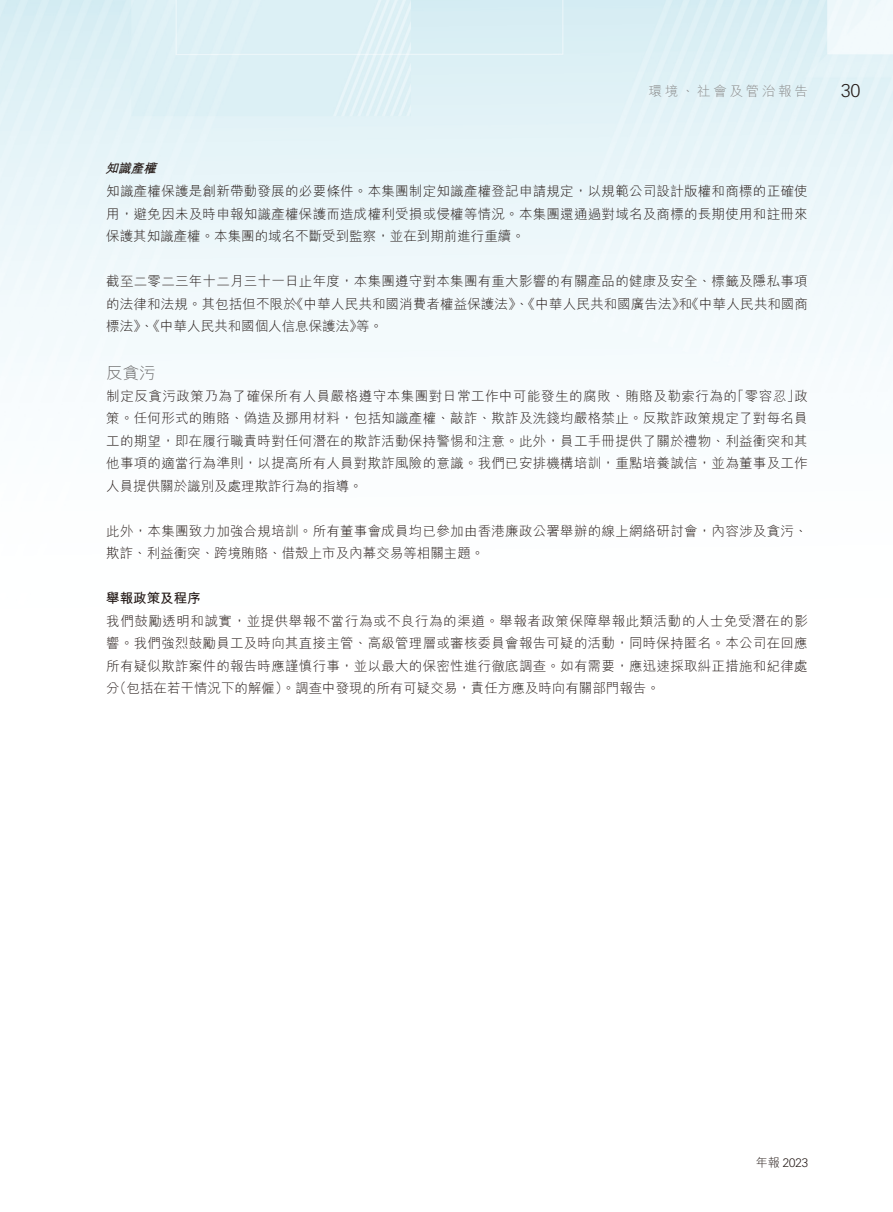
<style>
.page{position:relative;width:893px;height:1212px;background:#fff}
.page>*{position:absolute;margin:0;border:0;box-sizing:border-box;transform-origin:0 0}
.t1{font:300 18px "Vectora LT Std";color:#231916}
.t2{font:300 16.5px "M Hei HK";color:#666565}
.t3{font:300 13.5px/22.5px "M Hei HK";letter-spacing:.02em;color:#231916;text-align:justify}
.t4{font:300 13.5px/22.5px "M Hei HK";color:#231916}
.t5{font:300 13.5px "M Hei HK";letter-spacing:.2em;color:#898989}
.t6{font:700 13.5px "M Hei HK";color:#231916}
.t7{font:italic 700 12.75px "M Hei HK";color:#231916}
.t8{font:300 12px "Vectora LT Std";color:#231916}
.s1{font-family:"M Hei HK"}
</style>
<div class="page">
<p class="t5" style="left:649px;top:84px;width:161px">環境、社會及管治報告</p>
<p class="t7" style="left:105px;top:159px;width:57px">知識產權</p>
<p class="t3" style="left:106px;top:180px;width:703px">知識產權保護是創新帶動發展的必要條件。本集團制定知識產權登記申請規定，以規範公司設計版權和商標的正確使用，避免因未及時申報知識產權保護而造成權利受損或侵權等情況。本集團還通過對域名及商標的長期使用和註冊來保護其知識產權。本集團的域名不斷受到監察，並在到期前進行重續。</p>
<p class="t3" style="left:106px;top:270px;width:703px;text-align:right">截至二零二三年十二月三十一日止年度，本集團遵守對本集團有重大影響的有關產品的健康及安全、標籤及隱私事項《中華人民共和國消費者權益保護法》、《中華人民共和國廣告法 《和》 中華人民共和國商</p>
<p class="t4" style="left:106px;top:292px;width:278px">的法律和法規。其包括但不限於<br>標法》、《中華人民共和國個人信息保護法等》。</p>
<p class="t2" style="left:106px;top:364px;width:51px">反貪污</p>
<p class="t3" style="left:106px;top:384px;width:703px;text-align:left">制定反貪污政策乃為了確保所有人員嚴格遵守本集團對日常工作中可能發生的腐敗、賄賂及勒索行為的<br>策。任何形式的賄賂、偽造及挪用材料，包括知識產權、敲詐、欺詐及洗錢均嚴格禁止。反欺詐政策規定了對每名員工的期望，即在履行職責時對任何潛在的欺詐活動保持警惕和注意。此外，員工手冊提供了關於禮物、利益衝突和其他事項的適當行為準則，以提高所有人員對欺詐風險的意識。我們已安排機構培訓，重點培養誠信，並為董事及工作人員提供關於識別及處理欺詐行為的指導。</p>
<p class="t3" style="left:106px;top:519px;width:703px">此外，本集團致力加強合規培訓。所有董事會成員均已參加由香港廉政公署舉辦的線上網絡研討會，內容涉及貪污、欺詐、利益衝突、跨境賄賂、借殼上市及內幕交易等相關主題。</p>
<p class="t6" style="left:106px;top:589px;width:96px">舉報政策及程序</p>
<p class="t3" style="left:106px;top:609px;width:703px">我們鼓勵透明和誠實，並提供舉報不當行為或不良行為的渠道。舉報者政策保障舉報此類活動的人士免受潛在的影響。我們強烈鼓勵員工及時向其直接主管、高級管理層或審核委員會報告可疑的活動，同時保持匿名。本公司在回應所有疑似欺詐案件的報告時應謹慎行事，並以最大的保密性進行徹底調查。如有需要，應迅速採取糾正措施和紀律處（分包括在若干情況下的解僱）。調查中發現的所有可疑交易，責任方應及時向有關部門報告。</p>
<p class="t3" style="left:731px;top:384px;width:79px">「零容忍 政」</p>
<h1 class="t1" style="left:841px;top:80px;width:20px">30</h1>
<p class="t8" style="left:756px;top:1156px;width:54px"><span class="s1">年報</span> 2023</p>
</div>
